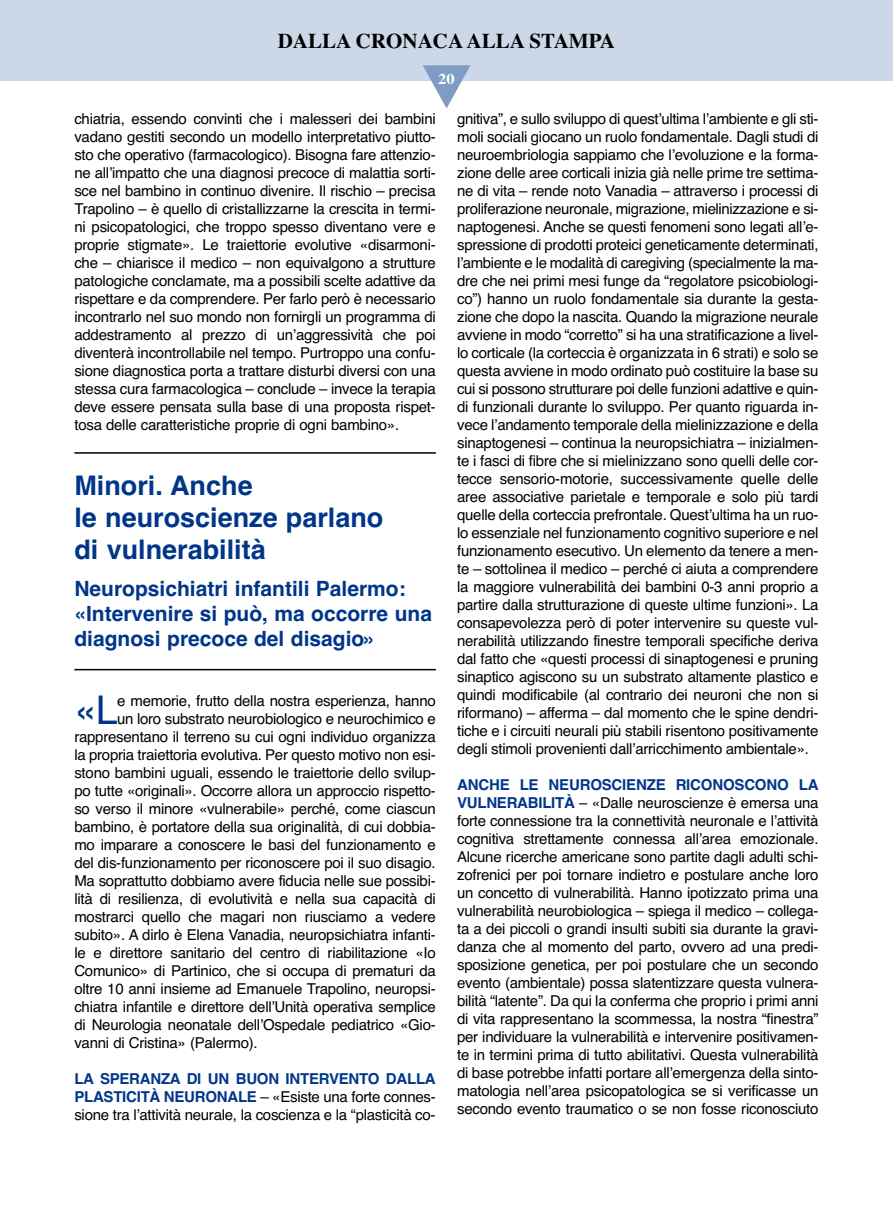
<style>
.page{position:relative;width:893px;height:1212px;background:#fff}
.page>*{position:absolute;margin:0;border:0;box-sizing:border-box;transform-origin:0 0}
.t1{font:39.6px "Helvetica";color:#00368a}
.t2{font:700 27px/32.4px "Helvetica";color:#00368a}
.t3{font:700 21px/25.2px "Helvetica";color:#00368a}
.t4{font:700 21px "Times";color:#000}
.t5{font:15px/18px "Helvetica";letter-spacing:-.015em;color:#000;text-align:justify}
.t6{font:700 15px "Times";color:#fff;scale:1.1 1}
.s1{font-weight:700;color:#00368a}
</style>
<div class="page">
<div style="left:0;top:0;width:893px;height:81px;background:#ccd7e8"></div>
<svg style="left:423px;top:65px;width:47px;height:43px"></svg>
<hr style="left:74px;top:452px;width:362px;height:2px;background:#000">
<hr style="left:74px;top:669px;width:362px;height:1px;background:#000">
<h3 class="t4" style="left:278px;top:34px;width:339px">DALLA CRONACA ALLA STAMPA</h3>
<p class="t6" style="left:438px;top:74px;width:16px">20</p>
<p class="t5" style="left:74px;top:111px;width:363px">chiatria, essendo convinti che i malesseri dei bambini vadano gestiti secondo un modello interpretativo piutto&shy;sto che operativo (farmacologico). Bisogna fare attenzio&shy;ne allʼimpatto che una diagnosi precoce di malattia sorti&shy;sce nel bambino in continuo divenire. Il rischio – precisa Trapolino – è quello di cristallizzarne la crescita in termi&shy;ni psicopatologici, che troppo spesso diventano vere e proprie stigmate». Le traiettorie evolutive «disarmoni&shy;che – chiarisce il medico – non equivalgono a strutture patologiche conclamate, ma a possibili scelte adattive da rispettare e da comprendere. Per farlo però è necessario incontrarlo nel suo mondo non fornirgli un programma di addestramento al prezzo di unʼaggressività che poi diventerà incontrollabile nel tempo. Purtroppo una confu&shy;sione diagnostica porta a trattare disturbi diversi con una stessa cura farmacologica – conclude – invece la terapia deve essere pensata sulla base di una proposta rispet&shy;tosa delle caratteristiche proprie di ogni bambino».</p>
<h2 class="t2" style="left:74px;top:471px;width:311px">Minori. Anche<br>le neuroscienze parlano di vulnerabilità</h2>
<h3 class="t3" style="left:74px;top:578px;width:359px">Neuropsichiatri infantili Palermo: «Intervenire si può, ma occorre una diagnosi precoce del disagio»</h3>
<h1 class="t1" style="left:74px;top:696px;width:45px">«L</h1>
<p class="t5" style="left:117px;top:693px;width:320px">e memorie, frutto della nostra esperienza, hanno</p>
<p class="t5" style="left:117px;top:711px;width:320px">un loro substrato neurobiologico e neurochimico e</p>
<p class="t5" style="left:74px;top:729px;width:363px">rappresentano il terreno su cui ogni individuo organizza</p>
<p class="t5" style="left:74px;top:747px;width:363px">la propria traiettoria evolutiva. Per questo motivo non esi-</p>
<p class="t5" style="left:74px;top:765px;width:363px">stono bambini uguali, essendo le traiettorie dello svilup-</p>
<p class="t5" style="left:74px;top:783px;width:363px">po tutte «originali». Occorre allora un approccio rispetto-</p>
<p class="t5" style="left:74px;top:801px;width:363px">so verso il minore «vulnerabile» perché, come ciascun</p>
<p class="t5" style="left:74px;top:819px;width:363px">bambino, è portatore della sua originalità, di cui dobbia-</p>
<p class="t5" style="left:74px;top:837px;width:363px">mo imparare a conoscere le basi del funzionamento e</p>
<p class="t5" style="left:74px;top:855px;width:363px">del dis-funzionamento per riconoscere poi il suo disagio.</p>
<p class="t5" style="left:74px;top:873px;width:363px">Ma soprattutto dobbiamo avere fiducia nelle sue possibi-</p>
<p class="t5" style="left:74px;top:891px;width:363px">lità di resilienza, di evolutività e nella sua capacità di</p>
<p class="t5" style="left:74px;top:909px;width:363px">mostrarci quello che magari non riusciamo a vedere</p>
<p class="t5" style="left:74px;top:927px;width:363px">subito». A dirlo è Elena Vanadia, neuropsichiatra infanti-</p>
<p class="t5" style="left:74px;top:945px;width:363px">le e direttore sanitario del centro di riabilitazione «Io</p>
<p class="t5" style="left:74px;top:963px;width:363px">Comunico» di Partinico, che si occupa di prematuri da</p>
<p class="t5" style="left:74px;top:981px;width:363px">oltre 10 anni insieme ad Emanuele Trapolino, neuropsi-</p>
<p class="t5" style="left:74px;top:999px;width:363px">chiatra infantile e direttore dellʼUnità operativa semplice</p>
<p class="t5" style="left:74px;top:1017px;width:363px">di Neurologia neonatale dellʼOspedale pediatrico «Gio-</p>
<p class="t5" style="left:74px;top:1035px;width:185px">vanni di Cristina» (Palermo).</p>
<p class="t5" style="left:74px;top:1071px;width:363px"><span class="s1">LA SPERANZA DI UN BUON INTERVENTO DALLA PLASTICITÀ NEURONALE</span> – «Esiste una forte connes&shy;sione tra lʼattività neurale, la coscienza e la “plasticità co-</p>
<p class="t5" style="left:457px;top:111px;width:363px">gnitiva”, e sullo sviluppo di questʼultima lʼambiente e gli sti&shy;moli sociali giocano un ruolo fondamentale. Dagli studi di neuroembriologia sappiamo che lʼevoluzione e la forma&shy;zione delle aree corticali inizia già nelle prime tre settima&shy;ne di vita – rende noto Vanadia – attraverso i processi di proliferazione neuronale, migrazione, mielinizzazione e si&shy;naptogenesi. Anche se questi fenomeni sono legati allʼe&shy;spressione di prodotti proteici geneticamente determinati, lʼambiente e le modalità di caregiving (specialmente la ma&shy;dre che nei primi mesi funge da “regolatore psicobiologi&shy;co”) hanno un ruolo fondamentale sia durante la gesta&shy;zione che dopo la nascita. Quando la migrazione neurale avviene in modo “corretto” si ha una stratificazione a livel&shy;lo corticale (la corteccia è organizzata in 6 strati) e solo se questa avviene in modo ordinato può costituire la base su cui si possono strutturare poi delle funzioni adattive e quin&shy;di funzionali durante lo sviluppo. Per quanto riguarda in&shy;vece lʼandamento temporale della mielinizzazione e della sinaptogenesi – continua la neuropsichiatra – inizialmen&shy;te i fasci di fibre che si mielinizzano sono quelli delle cor&shy;tecce sensorio-motorie, successivamente quelle delle aree associative parietale e temporale e solo più tardi quelle della corteccia prefrontale. Questʼultima ha un ruo&shy;lo essenziale nel funzionamento cognitivo superiore e nel funzionamento esecutivo. Un elemento da tenere a men&shy;te – sottolinea il medico – perché ci aiuta a comprendere la maggiore vulnerabilità dei bambini 0-3 anni proprio a partire dalla strutturazione di queste ultime funzioni». La consapevolezza però di poter intervenire su queste vul&shy;nerabilità utilizzando finestre temporali specifiche deriva dal fatto che «questi processi di sinaptogenesi e pruning sinaptico agiscono su un substrato altamente plastico e quindi modificabile (al contrario dei neuroni che non si riformano) – afferma – dal momento che le spine dendri&shy;tiche e i circuiti neurali più stabili risentono positivamente degli stimoli provenienti dallʼarricchimento ambientale».</p>
<p class="t5" style="left:457px;top:777px;width:363px"><span class="s1">ANCHE LE NEUROSCIENZE RICONOSCONO LA VULNERABILITÀ</span> – «Dalle neuroscienze è emersa una forte connessione tra la connettività neuronale e lʼattività cognitiva strettamente connessa allʼarea emozionale.<br>Alcune ricerche americane sono partite dagli adulti schi&shy;zofrenici per poi tornare indietro e postulare anche loro un concetto di vulnerabilità. Hanno ipotizzato prima una vulnerabilità neurobiologica – spiega il medico – collega&shy;ta a dei piccoli o grandi insulti subiti sia durante la gravi&shy;danza che al momento del parto, ovvero ad una predi&shy;sposizione genetica, per poi postulare che un secondo evento (ambientale) possa slatentizzare questa vulnera&shy;bilità “latente”. Da qui la conferma che proprio i primi anni di vita rappresentano la scommessa, la nostra “finestra” per individuare la vulnerabilità e intervenire positivamen&shy;te in termini prima di tutto abilitativi. Questa vulnerabilità di base potrebbe infatti portare allʼemergenza della sinto&shy;matologia nellʼarea psicopatologica se si verificasse un secondo evento traumatico o se non fosse riconosciuto</p>
</div>
